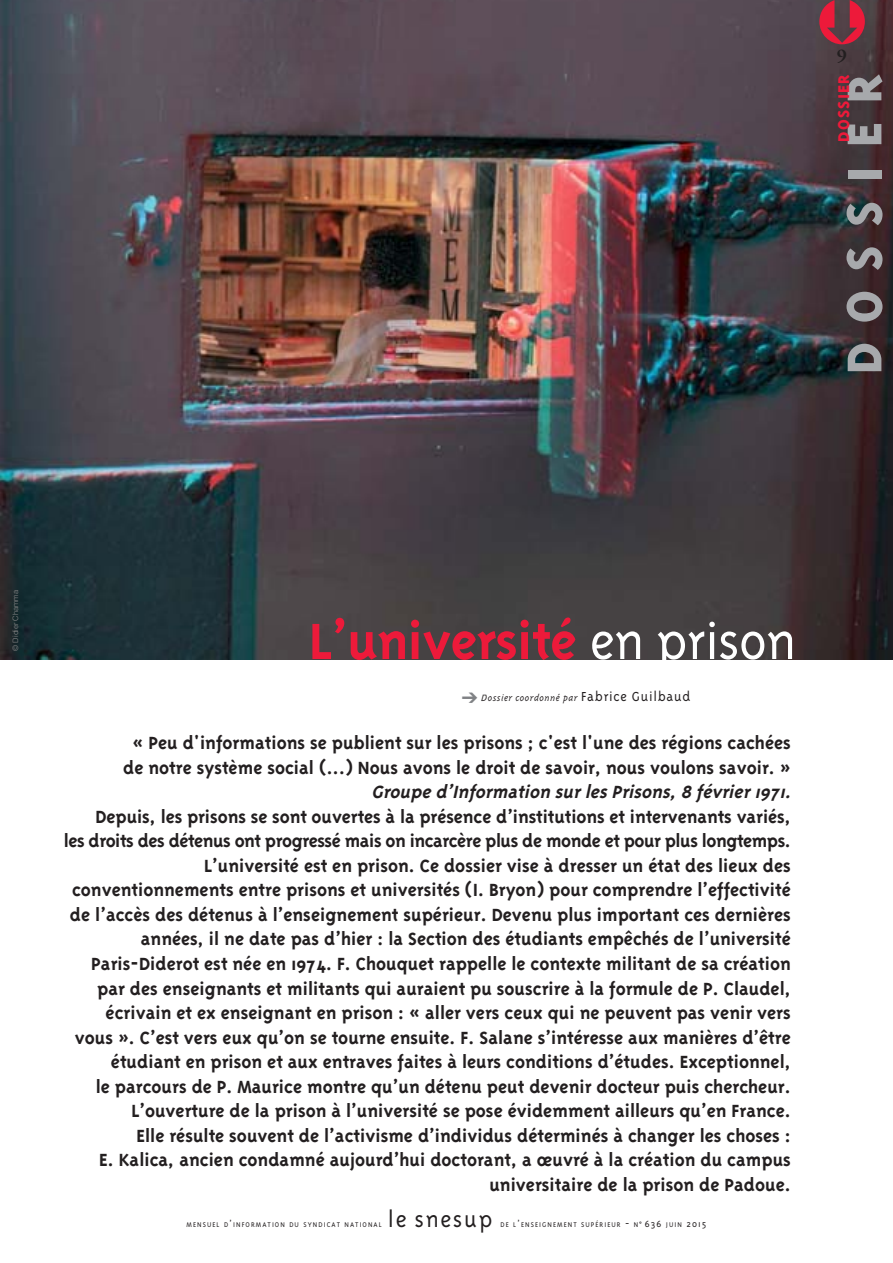
<style>
.page{position:relative;width:893px;height:1263px;background:#fff}
.page>*{position:absolute;margin:0;border:0;box-sizing:border-box;transform-origin:0 0}
.t1{font:700 58.5px "Triplex";letter-spacing:-.01em;color:#ed1a3a}
.t2{font:800 56.25px "Triplex";letter-spacing:.335em;color:#a7a9ac}
.t3{font:300 25.5px "Triplex";letter-spacing:.07em;color:#231f20}
.t4{font:700 20.25px/24.5px "Triplex";color:#231f20;text-align:right}
.t5{font:800 18px "Triplex";letter-spacing:.065em;color:#ed1a3a}
.t6{font:700 18px "Garamond";color:#231f20}
.t7{font:italic 300 10.5px "Triplex";letter-spacing:.025em;color:#231f20}
.t8{font:300 7.8px "Triplex";letter-spacing:.135em;color:#231f20}
.t9{font:300 7.5px "Helvetica";color:#918f8f}
.s1{font-weight:300;color:#fff}
.s2{font-style:normal;font-size:15px}
.s3{font-style:italic}
.s4{font-size:10.5px}
</style>
<div class="page">
<img style="left:1px;top:0;width:892px;height:659px">
<div style="left:819px;top:0;width:46px;height:44px;background:#504247"></div>
<p class="t6" style="left:837px;top:48px;width:12px">9</p>
<p class="t2" style="left:843px;top:374px;width:302px;rotate:-90deg">DOSSIER</p>
<p class="t5" style="left:837px;top:142px;width:69px;rotate:-90deg">DOSSIER</p>
<p class="t9" style="left:13px;top:651px;width:62px;rotate:-90deg">© Didier Chamma</p>
<p class="t1" style="left:309px;top:619px;width:489px">L’université <span class="s1">en prison</span></p>
<p class="t7" style="left:482px;top:694px;width:210px">Dossier coordonné par <span class="s2">Fabrice Guilbaud</span></p>
<p class="t4" style="left:64px;top:732px;width:733px">« Peu d'informations se publient sur les prisons ; c'est l'une des régions cachées<br>de notre système social (...) Nous avons le droit de savoir, nous voulons savoir. » <span class="s3">Groupe d’Information surles Prisons,8 février1971.<br></span>Depuis, les prisons se sont ouvertes à la présence d’institutions et intervenants variés,<br>les droits des détenus ont progressé mais on incarcère plus de monde et pour plus longtemps.<br>L’université est en prison. Ce dossier vise à dresser un état des lieux des conventionnements entre prisons et universités (I. Bryon) pour comprendre l’effectivité de l’accès des détenus à l’enseignement supérieur. Devenu plus important ces dernières années, il ne date pas d’hier : la Section des étudiants empêchés de l’université Paris-Diderot est née en 1974. F. Chouquet rappelle le contexte militant de sa création par des enseignants et militants qui auraient pu souscrire à la formule de P. Claudel, écrivain et ex enseignant en prison : « aller vers ceux qui ne peuvent pas venir vers<br>vous ». C’est vers eux qu’on se tourne ensuite. F. Salane s’intéresse aux manières d’être étudiant en prison et aux entraves faites à leurs conditions d’études. Exceptionnel,<br>le parcours de P. Maurice montre qu’un détenu peut devenir docteur puis chercheur.<br>L’ouverture de la prison à l’université se pose évidemment ailleurs qu’en France.<br>Elle résulte souvent de l’activisme d’individus déterminés à changer les choses :<br>E. Kalica, ancien condamné aujourd’hui doctorant, a œuvré à la création du campus universitaire de la prison de Padoue.</p>
<p class="t8" style="left:187px;top:1221px;width:197px">MENSUEL D<span class="s4">’</span>INFORMATION DU SYNDICAT NATIONAL</p>
<p class="t3" style="left:388px;top:1209px;width:106px">le snesup</p>
<p class="t8" style="left:501px;top:1221px;width:207px">DE L<span class="s4">’</span>ENSEIGNEMENT SUPÉRIEUR <span class="s4">-</span> N<span class="s4">˚ 636</span> JUIN <span class="s4">2015</span></p>
</div>
